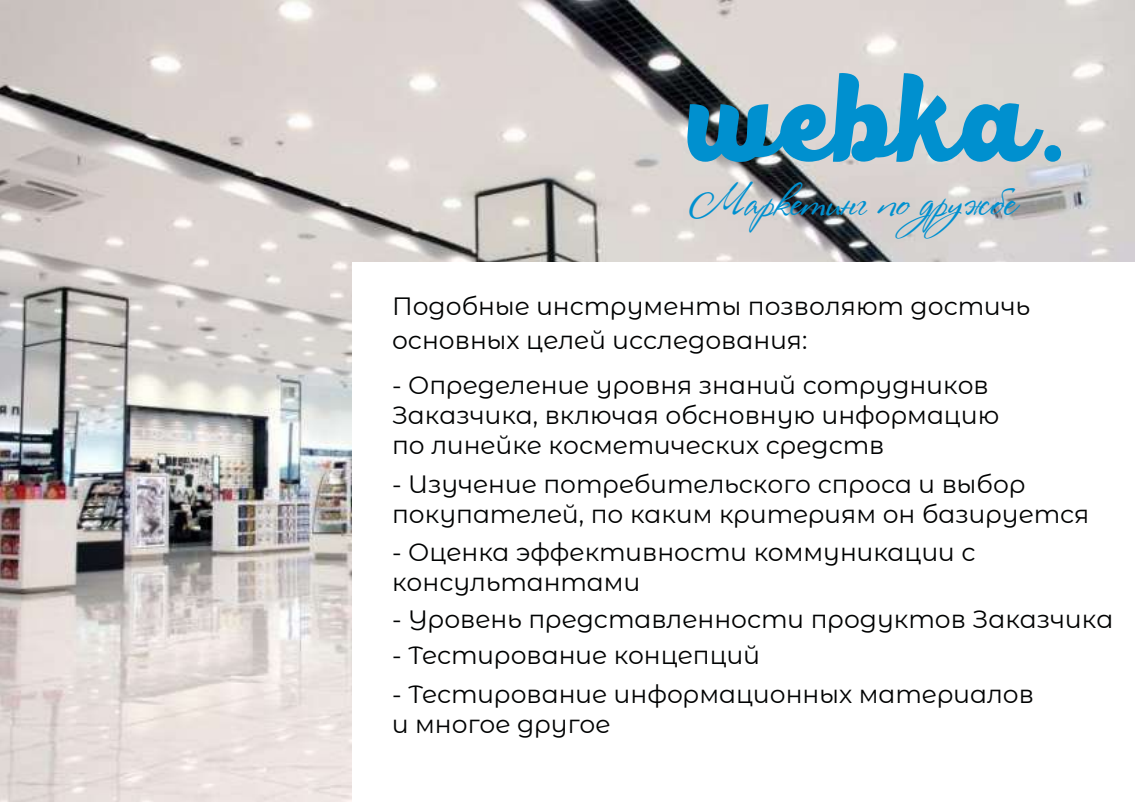
<style>
.page{position:relative;width:1135px;height:802px;background:#fff}
.page>*{position:absolute;margin:0;border:0;box-sizing:border-box;transform-origin:0 0}
.t1{font:125px "Black Fat";color:#0090cf}
.t2{font:42px "Rosa Marena";color:#0090cf}
.t3{font:25px/30px "Montserrat Alternates";color:#000202}
</style>
<div class="page">
<img style="left:0;top:0;width:1135px;height:802px">
<div style="left:353px;top:263px;width:782px;height:539px;background:#fff"></div>
<h1 class="t1" style="left:689px;top:42px;width:384px">webka.</h1>
<h2 class="t2" style="left:689px;top:176px;width:327px">Маркетинг по дружбе</h2>
<p class="t3" style="left:392px;top:289px;width:639px;line-height:33.1px">Подобные инструменты позволяют достичь основных целей исследования:</p>
<p class="t3" style="left:392px;top:369px;width:609px">- Определение уровня знаний сотрудников<br>Заказчика, включая обсновную информацию по линейке косметических средств</p>
<p class="t3" style="left:392px;top:468px;width:699px">- Изучение потребительского спроса и выбор покупателей, по каким критериям он базируется</p>
<p class="t3" style="left:392px;top:536px;width:585px">- Оценка эффективности коммуникации с консультантами</p>
<p class="t3" style="left:392px;top:603px;width:723px">- Уровень представленности продуктов Заказчика</p>
<p class="t3" style="left:392px;top:639px;width:370px">- Тестирование концепций</p>
<p class="t3" style="left:392px;top:678px;width:643px">- Тестирование информационных материалов и многое другое</p>
</div>
